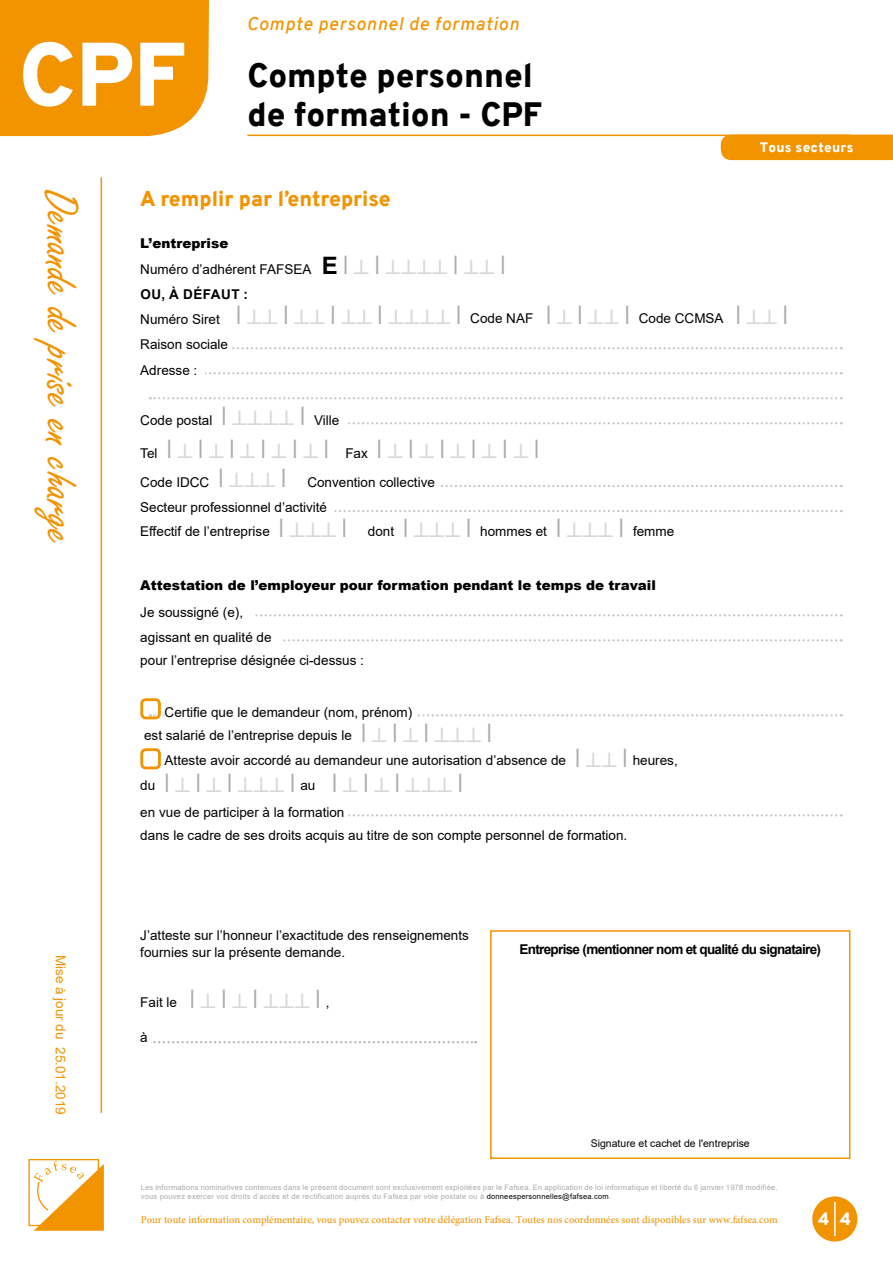
<style>
.page{position:relative;width:893px;height:1263px;background:#fff}
.page>*{position:absolute;margin:0;border:0;box-sizing:border-box;transform-origin:0 0}
.t1{font:900 90px "Overpass";color:#fff}
.t2{font:49.5px "Freestyle Script";color:#f29300}
.t3{font:900 33px/39.6px "Overpass";color:#000}
.t4{font:300 25.5px "Overpass Mono";color:#a9aaac}
.t5{font:300 25.5px "Overpass Mono";color:#d7d8d9}
.t6{font:900 21px "Overpass";color:#f29300}
.t7{font:italic 600 18px "Overpass";letter-spacing:.05em;color:#f29300}
.t8{font:900 17.4px "Overpass";color:#fff}
.t9{font:13.5px/23.5px "Arial";color:#000}
.t10{font:900 13.5px "Arial";color:#000}
.t11{font:700 13.5px "Arial";letter-spacing:-.05em;color:#000}
.t12{font:13.5px "Arial";color:#f29300}
.t13{font:900 13.5px "Overpass";letter-spacing:.02em;color:#fff}
.t14{font:500 10.5px "Minion Pro";color:#f29300}
.t15{font:10.5px "Arial";color:#000}
.t16{font:7.5px/9px "Arial";letter-spacing:.03em;color:#a9aaac}
.s1{font-weight:900}
.s2{font-weight:700;font-size:24px}
.s3{font-family:"Overpass Mono";font-weight:300;font-size:25.5px;color:#a9aaac}
.s4{font-family:"Overpass Mono";font-weight:300;font-size:25.5px;color:#d7d8d9}
.s5{font-weight:700}
.s6{font-family:"Arial";font-weight:400;font-size:13.5px;color:#000}
.s7{color:#d7d8d9}
.s8{color:#a9aaac}
.s9{color:#000}
</style>
<div class="page">
<hr style="left:101px;top:177px;width:1px;height:936px;background:#f29300">
<hr style="left:247px;top:135px;width:604px;height:1px;background:#f29300">
<div style="left:812px;top:1196px;width:45px;height:45px;background:#f29300;border-radius:50%"></div>
<hr style="left:834px;top:1202px;width:2px;height:34px;background:#fff">
<svg style="left:28px;top:1159px;width:76px;height:72px"></svg>
<div style="left:721px;top:135px;width:172px;height:25px;background:#f29300"></div>
<div style="left:0;top:0;width:209px;height:136px;background:#f29300"></div>
<svg style="left:232px;top:347px;width:610px;height:2px"></svg>
<svg style="left:205px;top:372px;width:637px;height:2px"></svg>
<svg style="left:150px;top:397px;width:692px;height:2px"></svg>
<svg style="left:348px;top:422px;width:494px;height:2px"></svg>
<svg style="left:441px;top:485px;width:401px;height:2px"></svg>
<svg style="left:335px;top:510px;width:507px;height:2px"></svg>
<svg style="left:255px;top:614px;width:587px;height:2px"></svg>
<svg style="left:283px;top:639px;width:559px;height:2px"></svg>
<svg style="left:150px;top:714px;width:692px;height:2px"></svg>
<div style="left:165px;top:714px;width:251px;height:6px;background:#fff"></div>
<svg style="left:348px;top:814px;width:494px;height:2px"></svg>
<div style="left:140px;top:698px;width:21px;height:21px;border:3px solid #f29300;border-radius:4px"></div>
<div style="left:140px;top:748px;width:21px;height:21px;border:3px solid #f29300;border-radius:4px"></div>
<svg style="left:153px;top:1041px;width:323px;height:2px"></svg>
<div style="left:490px;top:930px;width:360px;height:229px;border:2px solid #f29300"></div>
<h1 class="t1" style="left:19px;top:10px;width:169px">CPF</h1>
<h3 class="t7" style="left:247px;top:11px;width:273px">Compte personnel de formation</h3>
<h3 class="t3" style="left:247px;top:56px;width:296px">Compte personnel de formation - CPF</h3>
<p class="t13" style="left:760px;top:138px;width:95px">Tous secteurs</p>
<h2 class="t2" style="left:88px;top:190px;width:358px;rotate:90deg">Demande de prise en charge</h2>
<p class="t12" style="left:70px;top:955px;width:161px;rotate:90deg">Mise à jour du 25.01.2019</p>
<h3 class="t6" style="left:140px;top:184px;width:252px">A remplir par l’entreprise</h3>
<p class="t9" style="left:140px;top:230px;width:372px;line-height:26.5px"><span class="s1">L’entreprise<br></span>Numéro d’adhérent FAFSEA <span class="s2">E</span><span class="s3">∣</span><span class="s4">⊥</span><span class="s3">∣</span><span class="s4">⊥⊥⊥⊥</span><span class="s3">∣</span><span class="s4">⊥⊥</span><span class="s3">∣</span></p>
<p class="t9" style="left:140px;top:283px;width:654px"><span class="s5">OU, À DÉFAUT :<br></span>Numéro Siret <span class="s3">∣</span><span class="s4">⊥⊥</span><span class="s3">∣</span><span class="s4">⊥⊥</span><span class="s3">∣</span><span class="s4">⊥⊥</span><span class="s3">∣</span><span class="s4">⊥⊥⊥⊥</span><span class="s3">∣</span> Code NAF <span class="s3">∣</span><span class="s4">⊥</span><span class="s3">∣</span><span class="s4">⊥⊥</span><span class="s3">∣</span> Code CCMSA <span class="s3">∣</span><span class="s4">⊥⊥</span><span class="s3">∣</span></p>
<p class="t9" style="left:140px;top:332px;width:89px;line-height:25px">Raison sociale<br>Adresse :</p>
<p class="t9" style="left:140px;top:408px;width:201px">Code postal <span class="s3">∣</span><span class="s4">⊥⊥⊥⊥</span><span class="s3">∣</span> Ville</p>
<h3 class="t4" style="left:140px;top:431px;width:406px"><span class="s6">Tel</span> ∣<span class="s7">⊥</span>∣<span class="s7">⊥</span>∣<span class="s7">⊥</span>∣<span class="s7">⊥</span>∣<span class="s7">⊥</span>∣ <span class="s6">Fax</span> ∣<span class="s7">⊥</span>∣<span class="s7">⊥</span>∣<span class="s7">⊥</span>∣<span class="s7">⊥</span>∣<span class="s7">⊥</span>∣</h3>
<p class="t9" style="left:140px;top:470px;width:296px;line-height:25px">Code IDCC <span class="s3">∣</span><span class="s4">⊥⊥⊥</span><span class="s3">∣</span> Convention collective<br>Secteur professionnel d’activité</p>
<p class="t9" style="left:140px;top:519px;width:535px">Effectif de l’entreprise <span class="s3">∣</span><span class="s4">⊥⊥⊥</span><span class="s3">∣</span> dont <span class="s3">∣</span><span class="s4">⊥⊥⊥</span><span class="s3">∣</span> hommes et <span class="s3">∣</span><span class="s4">⊥⊥⊥</span><span class="s3">∣</span> femme</p>
<p class="t10" style="left:140px;top:575px;width:517px">Attestation de l’employeur pour formation pendant le temps de travail</p>
<p class="t9" style="left:140px;top:599px;width:133px;line-height:25px">Je soussigné (e), agissant en qualité de</p>
<p class="t9" style="left:140px;top:648px;width:225px">pour l’entreprise désignée ci-dessus :</p>
<p class="t9" style="left:144px;top:700px;width:354px;text-indent:21px">Certifie que le demandeur (nom, prénom)<br>est salarié de l’entreprise depuis le <span class="s3">∣</span><span class="s4">⊥</span><span class="s3">∣</span><span class="s4">⊥</span><span class="s3">∣</span><span class="s4">⊥⊥⊥</span><span class="s3">∣</span></p>
<p class="t9" style="left:165px;top:748px;width:515px">Atteste avoir accordé au demandeur une autorisation d’absence de <span class="s3">∣</span><span class="s4">⊥⊥</span><span class="s3">∣</span>heures,</p>
<h3 class="t5" style="left:140px;top:764px;width:329px"><span class="s6">du</span> <span class="s8">∣</span>⊥<span class="s8">∣</span>⊥<span class="s8">∣</span>⊥⊥⊥<span class="s8">∣</span><span class="s6">au</span> <span class="s8">∣</span>⊥<span class="s8">∣</span>⊥<span class="s8">∣</span>⊥⊥⊥<span class="s8">∣</span></h3>
<p class="t9" style="left:140px;top:800px;width:488px">en vue de participer à la formation<br>dans le cadre de ses droits acquis au titre de son compte personnel de formation.</p>
<p class="t9" style="left:140px;top:927px;width:330px;line-height:16.5px">J’atteste sur l’honneur l’exactitude des renseignements fournies sur la présente demande.</p>
<p class="t9" style="left:140px;top:990px;width:191px">Fait le <span class="s3">∣</span><span class="s4">⊥</span><span class="s3">∣</span><span class="s4">⊥</span><span class="s3">∣</span><span class="s4">⊥⊥⊥</span><span class="s3">∣</span>,</p>
<p class="t9" style="left:140px;top:1025px;width:9px">à</p>
<p class="t11" style="left:519px;top:940px;width:303px">Entreprise (mentionner nom et qualité du signataire)</p>
<p class="t15" style="left:591px;top:1136px;width:161px">Signature et cachet de l'entreprise</p>
<p class="t16" style="left:141px;top:1183px;width:638px">Les informations nominatives contenues dans le présent document sont exclusivement exploitées par le Fafsea. En application de loi informatique et liberté du 6 janvier 1978 modifiée, vous pouvez exercer vos droits d’accès et de rectification auprès du Fafsea par voie postale ou à <span class="s9">donneespersonnelles@fafsea.com</span>.</p>
<p class="t14" style="left:141px;top:1213px;width:638px">Pour toute information complémentaire, vous pouvez contacter votre délégation Fafsea. Toutes nos coordonnées sont disponibles sur www.fafsea.com</p>
<p class="t8" style="left:818px;top:1206px;width:13px">4</p>
<p class="t8" style="left:840px;top:1207px;width:13px">4</p>
</div>
